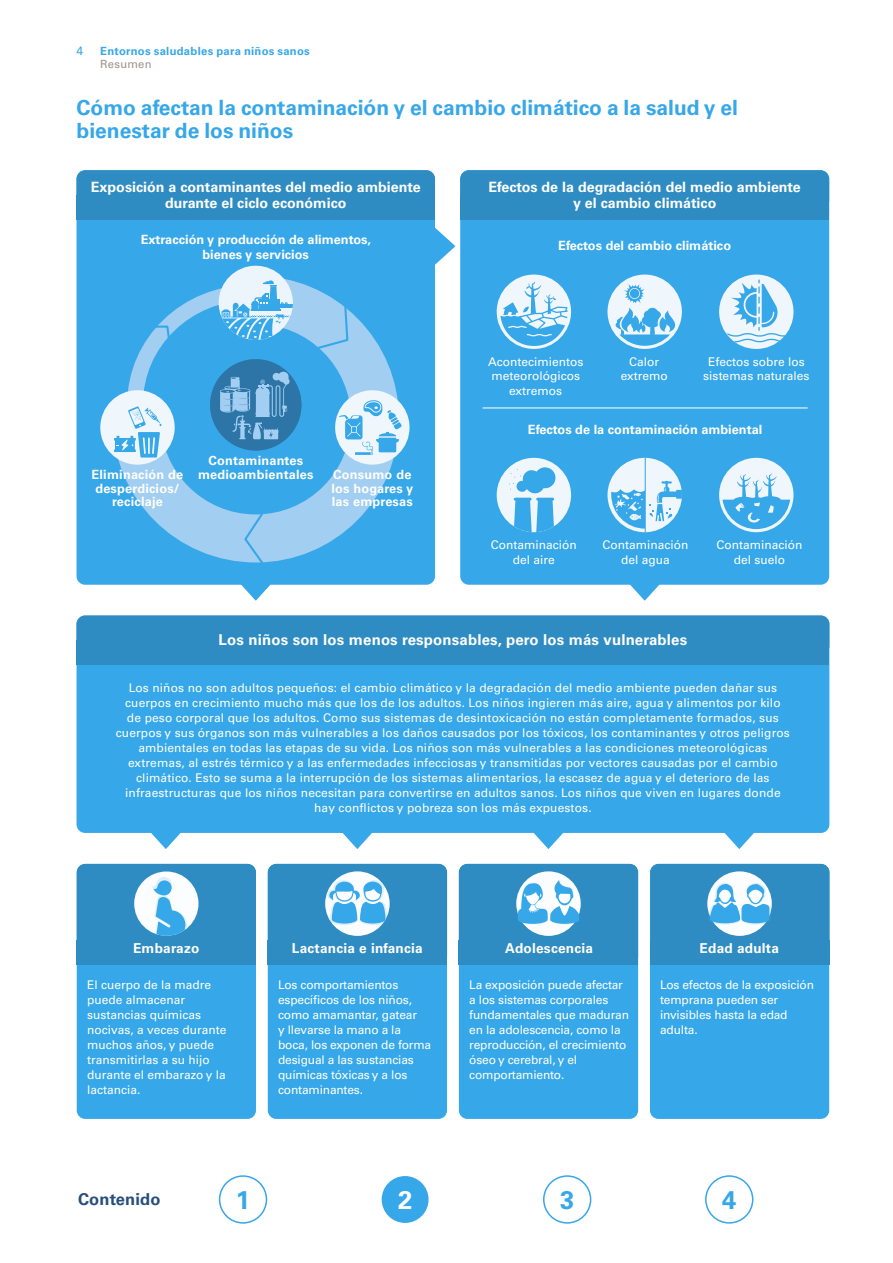
<style>
.page{position:relative;width:893px;height:1263px;background:#fff}
.page>*{position:absolute;margin:0;border:0;box-sizing:border-box;transform-origin:0 0}
.t1{font:700 25.5px "Univers LT Pro 65";color:#36a7e9}
.t2{font:700 25.5px "Univers LT Pro 65";color:#fff}
.t3{font:700 21px/22.5px "Univers LT Pro 65";color:#36a7e9}
.t4{font:700 16.5px "Univers LT Std";letter-spacing:.01em;color:#284f7c}
.t5{font:700 15px "Univers LT Pro 65";letter-spacing:.01em;color:#fff}
.t6{font:700 14.25px/15.8px "Univers LT Pro 65";color:#fff;text-align:center}
.t7{font:700 13.65px "Univers LT Pro 65";letter-spacing:.015em;color:#fff}
.t8{font:700 12.75px/13.6px "Univers LT Pro 65";color:#fff;text-align:center}
.t9{font:12px/15px "Univers LT Pro 55 Roman";letter-spacing:.01em;color:#fff;text-align:center}
.t10{font:12px/15px "Univers LT Pro 55 Roman";letter-spacing:-.015em;color:#fff}
.t11{font:12px "Univers LT Std";color:#36a7e9}
.t12{font:700 11.25px "Univers LT Std";letter-spacing:.02em;color:#36a7e9}
.t13{font:11.25px "Univers LT Std";letter-spacing:.02em;color:#9c948e}
</style>
<div class="page">
<div style="left:219px;top:1175px;width:48px;height:49px;border:2px solid #36a7e9;border-radius:50%"></div>
<div style="left:382px;top:1176px;width:47px;height:47px;background:#36a7e9;border-radius:50%"></div>
<div style="left:543px;top:1175px;width:48px;height:49px;border:2px solid #36a7e9;border-radius:50%"></div>
<div style="left:705px;top:1175px;width:48px;height:49px;border:2px solid #36a7e9;border-radius:50%"></div>
<div style="left:459px;top:864px;width:179px;height:255px;background:#36a7e9;border-radius:9px"></div>
<div style="left:650px;top:864px;width:179px;height:255px;background:#36a7e9;border-radius:9px"></div>
<div style="left:459px;top:864px;width:179px;height:101px;background:#2f8cc2;border-radius:9px"></div>
<div style="left:650px;top:864px;width:180px;height:101px;background:#2f8cc2;border-radius:9px"></div>
<div style="left:459px;top:940px;width:179px;height:25px;background:#2f8cc2"></div>
<div style="left:650px;top:940px;width:179px;height:25px;background:#2f8cc2"></div>
<div style="left:268px;top:864px;width:179px;height:255px;background:#36a7e9;border-radius:9px"></div>
<div style="left:268px;top:864px;width:179px;height:101px;background:#2f8cc2;border-radius:9px"></div>
<div style="left:268px;top:940px;width:179px;height:25px;background:#2f8cc2"></div>
<div style="left:77px;top:170px;width:358px;height:415px;background:#36a7e9;border-radius:9px"></div>
<svg style="left:113px;top:276px;width:285px;height:286px"></svg>
<div style="left:77px;top:615px;width:752px;height:218px;background:#36a7e9;border-radius:9px"></div>
<div style="left:77px;top:170px;width:358px;height:39px;background:#2f8cc2;border-radius:9px"></div>
<div style="left:77px;top:615px;width:752px;height:39px;background:#2f8cc2;border-radius:9px"></div>
<div style="left:77px;top:195px;width:358px;height:25px;background:#2f8cc2"></div>
<div style="left:77px;top:640px;width:752px;height:25px;background:#2f8cc2"></div>
<svg style="left:435px;top:228px;width:20px;height:37px"></svg>
<svg style="left:309px;top:301px;width:40px;height:51px;background:#93c8f0"></svg>
<div style="left:335px;top:390px;width:74px;height:75px;background:#eff6fc;border-radius:50%"></div>
<div style="left:219px;top:266px;width:74px;height:74px;background:#edf5fc;border-radius:50%"></div>
<div style="left:100px;top:390px;width:75px;height:75px;background:#eff6fc;border-radius:50%"></div>
<svg style="left:243px;top:502px;width:28px;height:61px"></svg>
<div style="left:210px;top:359px;width:91px;height:91px;background:#2d75a6;border-radius:50%"></div>
<svg style="left:339px;top:400px;width:63px;height:55px"></svg>
<svg style="left:114px;top:280px;width:179px;height:177px"></svg>
<div style="left:77px;top:864px;width:179px;height:255px;background:#36a7e9;border-radius:9px"></div>
<div style="left:77px;top:864px;width:179px;height:101px;background:#2f8cc2;border-radius:9px"></div>
<div style="left:325px;top:871px;width:65px;height:65px;background:#fbfdfe;border-radius:50%"></div>
<svg style="left:326px;top:880px;width:62px;height:45px"></svg>
<div style="left:707px;top:871px;width:65px;height:65px;background:#fbfdfe;border-radius:50%"></div>
<svg style="left:708px;top:882px;width:63px;height:42px"></svg>
<div style="left:516px;top:871px;width:65px;height:65px;background:#fbfdfe;border-radius:50%"></div>
<svg style="left:516px;top:879px;width:65px;height:46px"></svg>
<div style="left:77px;top:940px;width:179px;height:25px;background:#2f8cc2"></div>
<div style="left:134px;top:871px;width:64px;height:65px;background:#fbfdfe;border-radius:50%"></div>
<svg style="left:152px;top:877px;width:36px;height:59px"></svg>
<div style="left:460px;top:170px;width:369px;height:415px;background:#36a7e9;border-radius:9px"></div>
<div style="left:460px;top:170px;width:369px;height:39px;background:#2f8cc2;border-radius:9px"></div>
<div style="left:460px;top:195px;width:369px;height:25px;background:#2f8cc2"></div>
<svg style="left:626px;top:584px;width:37px;height:17px"></svg>
<svg style="left:147px;top:832px;width:37px;height:17px"></svg>
<svg style="left:339px;top:832px;width:37px;height:17px"></svg>
<svg style="left:530px;top:832px;width:37px;height:17px"></svg>
<svg style="left:721px;top:832px;width:37px;height:17px"></svg>
<svg style="left:237px;top:584px;width:37px;height:17px"></svg>
<hr style="left:482px;top:407px;width:326px;height:1px;background:#fff">
<div style="left:607px;top:275px;width:75px;height:74px;background:#eff6fc;border-radius:50%"></div>
<svg style="left:616px;top:284px;width:59px;height:62px"></svg>
<div style="left:719px;top:275px;width:74px;height:74px;background:#eff6fc;border-radius:50%"></div>
<svg style="left:727px;top:279px;width:59px;height:63px"></svg>
<div style="left:497px;top:275px;width:74px;height:74px;background:#eff6fc;border-radius:50%"></div>
<svg style="left:501px;top:282px;width:67px;height:65px"></svg>
<div style="left:719px;top:458px;width:74px;height:74px;background:#eff6fc;border-radius:50%"></div>
<svg style="left:722px;top:473px;width:68px;height:56px"></svg>
<div style="left:607px;top:458px;width:75px;height:74px;background:#eff6fc;border-radius:50%"></div>
<hr style="left:645px;top:458px;width:1px;height:74px;background:#36a7e9">
<svg style="left:611px;top:480px;width:71px;height:49px"></svg>
<div style="left:497px;top:458px;width:74px;height:74px;background:#eff6fc;border-radius:50%"></div>
<svg style="left:509px;top:466px;width:48px;height:66px"></svg>
<p class="t11" style="left:77px;top:44px;width:8px">4</p>
<p class="t12" style="left:100px;top:45px;width:211px">Entornos saludables para niños sanos</p>
<p class="t13" style="left:100px;top:57px;width:53px">Resumen</p>
<h2 class="t3" style="left:77px;top:97px;width:663px">Cómo afectan la contaminación y el cambio climático a la salud y el bienestar de los niños</h2>
<p class="t6" style="left:91px;top:179px;width:331px">Exposición a contaminantes del medio ambiente durante el ciclo económico</p>
<p class="t8" style="left:141px;top:232px;width:232px;line-height:15px">Extracción y producción de alimentos, bienes y servicios</p>
<p class="t8" style="left:208px;top:454px;width:96px">Contaminantes</p>
<p class="t8" style="left:92px;top:467px;width:223px">Eliminación de medioambientales</p>
<p class="t8" style="left:95px;top:481px;width:86px">desperdicios/</p>
<p class="t8" style="left:112px;top:495px;width:52px">reciclaje</p>
<p class="t8" style="left:331px;top:468px;width:83px;text-align:left">Consumo de los hogares y las empresas</p>
<p class="t6" style="left:489px;top:179px;width:314px">Efectos de la degradación del medio ambiente y el cambio climático</p>
<p class="t8" style="left:558px;top:239px;width:174px">Efectos del cambio climático</p>
<p class="t9" style="left:488px;top:355px;width:97px;line-height:14.2px">Acontecimientos meteorológicos extremos</p>
<p class="t9" style="left:621px;top:355px;width:49px;line-height:14.2px">Calor extremo</p>
<p class="t9" style="left:703px;top:355px;width:108px;line-height:14.2px">Efectos sobre los sistemas naturales</p>
<p class="t8" style="left:528px;top:423px;width:236px">Efectos de la contaminación ambiental</p>
<p class="t9" style="left:491px;top:538px;width:88px;line-height:14.2px">Contaminación del aire</p>
<p class="t9" style="left:603px;top:538px;width:88px;line-height:14.2px">Contaminación del agua</p>
<p class="t9" style="left:716px;top:538px;width:88px;line-height:14.2px">Contaminación del suelo</p>
<p class="t5" style="left:219px;top:631px;width:470px">Los niños son los menos responsables, pero los más vulnerables</p>
<p class="t9" style="left:116px;top:680px;width:676px">Los niños no son adultos pequeños: el cambio climático y la degradación del medio ambiente pueden dañar sus cuerpos en crecimiento mucho más que los de los adultos. Los niños ingieren más aire, agua y alimentos por kilo<br>de peso corporal que los adultos. Como sus sistemas de desintoxicación no están completamente formados, sus cuerpos y sus órganos son más vulnerables a los daños causados por los tóxicos, los contaminantes y otros peligros ambientales en todas las etapas de su vida. Los niños son más vulnerables a las condiciones meteorológicas extremas, al estrés térmico y a las enfermedades infecciosas y transmitidas por vectores causadas por el cambio climático. Esto se suma a la interrupción de los sistemas alimentarios, la escasez de agua y el deterioro de las infraestructuras que los niños necesitan para convertirse en adultos sanos. Los niños que viven en lugares donde hay conflictos y pobreza son los más expuestos.</p>
<p class="t7" style="left:133px;top:940px;width:68px">Embarazo</p>
<p class="t7" style="left:292px;top:940px;width:132px">Lactancia e infancia</p>
<p class="t7" style="left:505px;top:940px;width:89px">Adolescencia</p>
<p class="t7" style="left:700px;top:940px;width:81px">Edad adulta</p>
<p class="t9" style="left:87px;top:977px;width:141px;text-align:left">El cuerpo de la madre puede almacenar sustancias químicas nocivas, a veces durante muchos años, y puede transmitirlas a su hijo durante el embarazo y la lactancia.</p>
<p class="t10" style="left:278px;top:977px;width:155px">Los comportamientos específicos de los niños, como amamantar, gatear<br>y llevarse la mano a la boca, los exponen de forma desigual a las sustancias químicas tóxicas y a los contaminantes.</p>
<p class="t10" style="left:469px;top:977px;width:161px">La exposición puede afectar a los sistemas corporales fundamentales que maduran en la adolescencia, como la reproducción, el crecimiento óseo y cerebral, y el comportamiento.</p>
<p class="t10" style="left:660px;top:977px;width:155px">Los efectos de la exposición temprana pueden ser invisibles hasta la edad adulta.</p>
<h3 class="t4" style="left:78px;top:1189px;width:84px">Contenido</h3>
<h1 class="t1" style="left:236px;top:1184px;width:16px">1</h1>
<h1 class="t2" style="left:398px;top:1184px;width:16px">2</h1>
<h1 class="t1" style="left:560px;top:1184px;width:16px">3</h1>
<h1 class="t1" style="left:722px;top:1184px;width:16px">4</h1>
</div>
